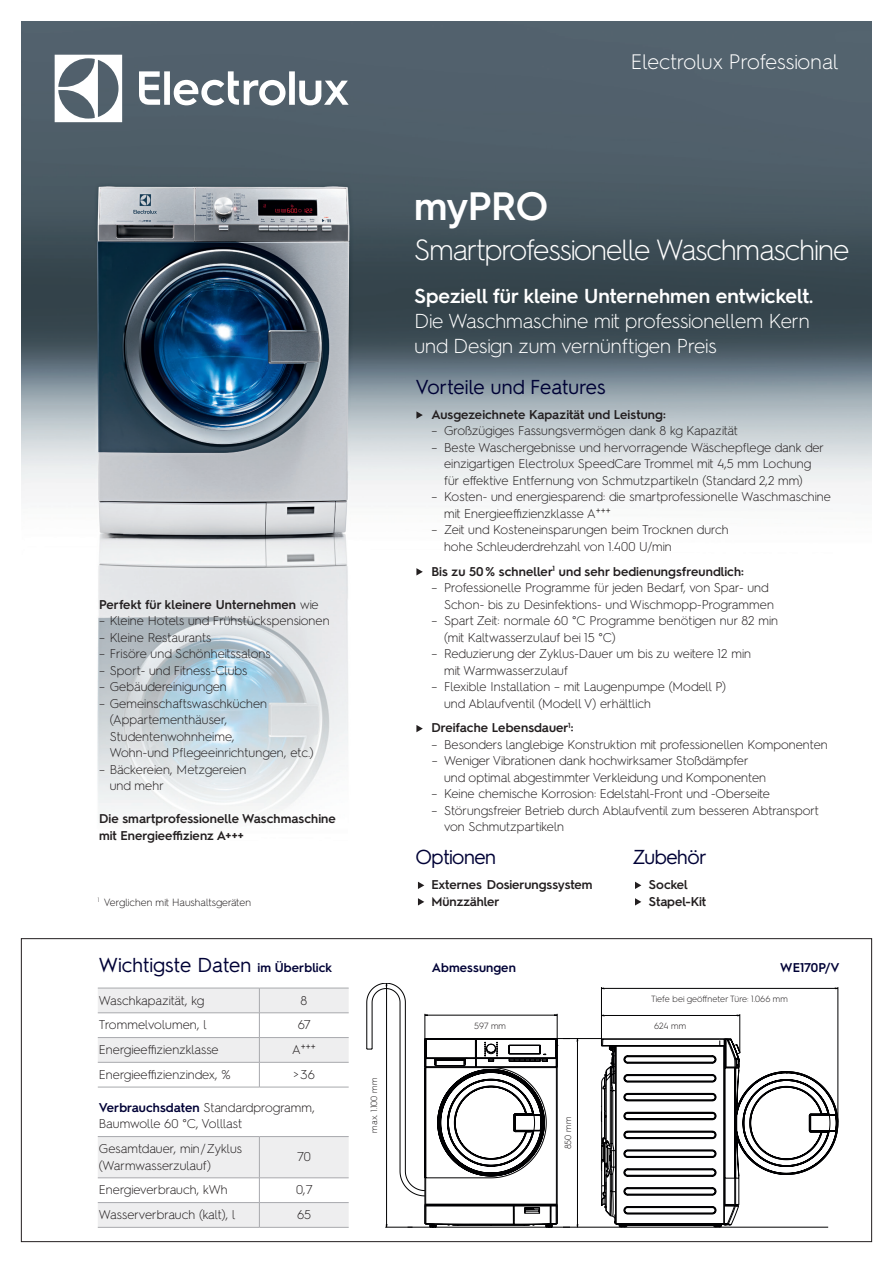
<style>
.page{position:relative;width:893px;height:1263px;background:#fff}
.page>*{position:absolute;margin:0;border:0;box-sizing:border-box;transform-origin:0 0}
.Headline_ELS{font:600 39.75px "Hurme Geometric Sans 2";letter-spacing:-.02em;color:#fff}
.Headline_ELS-2{font:300 29.25px "Hurme Geometric Sans 2";letter-spacing:-.025em;color:#fff}
.Copytext_ELS{font:300 21px "Hurme Geometric Sans 2";letter-spacing:.01em;color:#fff}
.Headline_ELS-3{font:600 20.25px/24.8px "Hurme Geometric Sans 2";color:#fff}
.Copytext_ELS-2{font:20.25px "Hurme Geometric Sans 2";letter-spacing:-.005em;color:#000236}
.Headline_ELS-4{font:300 20.25px "Hurme Geometric Sans 2";color:#fff}
.Copytext_ELS-3{font:300 12.75px/16.5px "Hurme Geometric Sans 2";letter-spacing:.005em;color:#231f20}
.Copytext_ELS-4{font:600 12.75px/16.5px "Hurme Geometric Sans 2";letter-spacing:.005em;color:#231f20}
.t1{font:600 12.75px "Hurme Geometric Sans 2";letter-spacing:.01em;color:#000236}
.Copytext_ELS-5{font:300 10.5px "Hurme Geometric Sans 2";letter-spacing:-.005em;color:#231f20}
.Copytext_ELS-6{font:300 9px "Hurme Geometric Sans 2";letter-spacing:.01em;color:#231f20}
.s1{font-weight:300}
.s2{font-weight:600;font-size:12.75px}
.s3{font-weight:600;color:#000236}
</style>
<div class="page">
<img style="left:21px;top:21px;width:851px;height:885px">
<svg style="left:98px;top:989px;width:251px;height:238px"></svg>
<hr style="left:98px;top:988px;width:161px;height:1px;background:#a8a9ad">
<hr style="left:259px;top:988px;width:90px;height:1px;background:#a8a9ad">
<hr style="left:98px;top:1012px;width:161px;height:1px;background:#a8a9ad">
<hr style="left:259px;top:1012px;width:90px;height:1px;background:#a8a9ad">
<hr style="left:98px;top:1037px;width:161px;height:1px;background:#a8a9ad">
<hr style="left:259px;top:1037px;width:90px;height:1px;background:#a8a9ad">
<hr style="left:98px;top:1062px;width:161px;height:1px;background:#a8a9ad">
<hr style="left:259px;top:1062px;width:90px;height:1px;background:#a8a9ad">
<svg style="left:259px;top:988px;width:1px;height:99px"></svg>
<hr style="left:98px;top:1136px;width:161px;height:1px;background:#a8a9ad">
<hr style="left:259px;top:1136px;width:90px;height:1px;background:#a8a9ad">
<hr style="left:259px;top:1137px;width:1px;height:40px;background:#a8a9ad">
<hr style="left:98px;top:1177px;width:161px;height:1px;background:#a8a9ad">
<hr style="left:259px;top:1177px;width:90px;height:1px;background:#a8a9ad">
<hr style="left:98px;top:1202px;width:161px;height:1px;background:#a8a9ad">
<hr style="left:259px;top:1202px;width:90px;height:1px;background:#a8a9ad">
<svg style="left:259px;top:1178px;width:1px;height:49px"></svg>
<hr style="left:98px;top:1227px;width:161px;height:1px;background:#a8a9ad">
<hr style="left:259px;top:1227px;width:90px;height:1px;background:#a8a9ad">
<hr style="left:98px;top:1087px;width:161px;height:1px;background:#a8a9ad">
<hr style="left:259px;top:1087px;width:90px;height:1px;background:#a8a9ad">
<hr style="left:838px;top:987px;width:1px;height:135px;background:#000002">
<svg style="left:570px;top:987px;width:258px;height:240px"></svg>
<hr style="left:604px;top:988px;width:231px;height:1px;background:#000002">
<hr style="left:604px;top:1015px;width:133px;height:1px;background:#000002">
<hr style="left:577px;top:1041px;width:1px;height:183px;background:#000002">
<hr style="left:608px;top:987px;width:1px;height:58px;background:#000002">
<hr style="left:844px;top:987px;width:1px;height:135px;background:#000002">
<hr style="left:746px;top:1014px;width:1px;height:38px;background:#000002">
<svg style="left:601px;top:1038px;width:237px;height:189px"></svg>
<svg style="left:367px;top:983px;width:203px;height:244px"></svg>
<hr style="left:427px;top:1015px;width:127px;height:1px;background:#000002">
<hr style="left:386px;top:986px;width:1px;height:238px;background:#000002">
<svg style="left:385px;top:1224px;width:27px;height:4px"></svg>
<svg style="left:55px;top:55px;width:67px;height:67px"></svg>
<svg style="left:139px;top:71px;width:210px;height:34px"></svg>
<svg style="left:416px;top:411px;width:7px;height:8px"></svg>
<svg style="left:416px;top:568px;width:7px;height:7px"></svg>
<svg style="left:416px;top:725px;width:7px;height:7px"></svg>
<svg style="left:418px;top:882px;width:6px;height:7px"></svg>
<svg style="left:418px;top:898px;width:6px;height:7px"></svg>
<svg style="left:635px;top:882px;width:6px;height:7px"></svg>
<svg style="left:635px;top:898px;width:6px;height:7px"></svg>
<p class="Copytext_ELS" style="left:631px;top:48px;width:209px">Electrolux Professional</p>
<p class="Copytext_ELS-4" style="left:99px;top:595px;width:221px">Perfekt für kleinere Unternehmen <span class="s1">wie</span></p>
<p class="Copytext_ELS-3" style="left:99px;top:611px;width:232px">– Kleine Hotels und Frühstückspensionen</p>
<p class="Copytext_ELS-3" style="left:99px;top:628px;width:114px">– Kleine Restaurants</p>
<p class="Copytext_ELS-3" style="left:99px;top:644px;width:173px">– Frisöre und Schönheitssalons</p>
<p class="Copytext_ELS-3" style="left:99px;top:661px;width:150px">– Sport- und Fitness-Clubs</p>
<p class="Copytext_ELS-3" style="left:99px;top:677px;width:129px">– Gebäudereinigungen</p>
<p class="Copytext_ELS-3" style="left:110px;top:694px;width:159px;text-indent:-11px">– Gemeinschaftswaschküchen (Appartementhäuser,</p>
<p class="Copytext_ELS-3" style="left:110px;top:727px;width:126px">Studentenwohnheime,</p>
<p class="Copytext_ELS-3" style="left:110px;top:743px;width:206px">Wohn-und Pflegeeinrichtungen, etc.)</p>
<p class="Copytext_ELS-3" style="left:99px;top:760px;width:149px">– Bäckereien, Metzgereien</p>
<p class="Copytext_ELS-3" style="left:110px;top:776px;width:55px">und mehr</p>
<p class="Copytext_ELS-4" style="left:99px;top:809px;width:238px">Die smartprofessionelle Waschmaschine mit Energieeffizienz A+++</p>
<p class="Copytext_ELS-5" style="left:98px;top:895px;width:155px"><sup>1</sup> Verglichen mit Haushaltsgeräten</p>
<p class="Copytext_ELS-2" style="left:99px;top:950px;width:235px">Wichtigste Daten <span class="s2">im Überblick</span></p>
<p class="Copytext_ELS-3" style="left:99px;top:991px;width:107px">Waschkapazität, kg</p>
<p class="Copytext_ELS-3" style="left:301px;top:991px;width:8px">8</p>
<p class="Copytext_ELS-3" style="left:99px;top:1016px;width:109px">Trommelvolumen, l</p>
<p class="Copytext_ELS-3" style="left:298px;top:1016px;width:15px">67</p>
<p class="Copytext_ELS-3" style="left:99px;top:1040px;width:121px">Energieeffizienzklasse</p>
<p class="Copytext_ELS-3" style="left:292px;top:1038px;width:25px">A+++</p>
<p class="Copytext_ELS-3" style="left:99px;top:1065px;width:133px">Energieeffizienzindex, %</p>
<p class="Copytext_ELS-3" style="left:293px;top:1065px;width:23px">&gt;36</p>
<p class="Copytext_ELS-3" style="left:99px;top:1098px;width:217px"><span class="s3">Verbrauchsdaten</span> Standardprogramm,<br>Baumwolle 60 °C, Volllast</p>
<p class="Copytext_ELS-3" style="left:99px;top:1139px;width:145px">Gesamtdauer, min/Zyklus</p>
<p class="Copytext_ELS-3" style="left:99px;top:1156px;width:114px">(Warmwasserzulauf)</p>
<p class="Copytext_ELS-3" style="left:297px;top:1148px;width:15px">70</p>
<p class="Copytext_ELS-3" style="left:99px;top:1181px;width:130px">Energieverbrauch, kWh</p>
<p class="Copytext_ELS-3" style="left:296px;top:1181px;width:18px">0,7</p>
<p class="Copytext_ELS-3" style="left:99px;top:1205px;width:138px">Wasserverbrauch (kalt), l</p>
<p class="Copytext_ELS-3" style="left:297px;top:1205px;width:16px">65</p>
<p class="Copytext_ELS-6" style="left:368px;top:1133px;width:56px;rotate:-90deg">max. 1.100 mm</p>
<p class="Headline_ELS" style="left:414px;top:178px;width:135px">myPRO</p>
<p class="Headline_ELS-2" style="left:414px;top:229px;width:437px">Smartprofessionelle Waschmaschine</p>
<p class="Headline_ELS-3" style="left:415px;top:282px;width:400px">Speziell für kleine Unternehmen entwickelt.<br><span class="s1">Die Waschmaschine mit professionellem Kern</span></p>
<p class="Headline_ELS-4" style="left:415px;top:332px;width:303px">und Design zum vernünftigen Preis</p>
<p class="Copytext_ELS-2" style="left:415px;top:373px;width:192px">Vorteile und Features</p>
<p class="Copytext_ELS-4" style="left:431px;top:405px;width:236px">Ausgezeichnete Kapazität und Leistung:</p>
<p class="Copytext_ELS-3" style="left:431px;top:422px;width:308px">– Großzügiges Fassungsvermögen dank 8 kg Kapazität</p>
<p class="Copytext_ELS-3" style="left:444px;top:438px;width:381px;text-indent:-13px">– Beste Waschergebnisse und hervorragende Wäschepflege dank der einzigartigen Electrolux SpeedCare Trommel mit 4,5 mm Lochung für effektive Entfernung von Schmutzpartikeln (Standard 2,2 mm)</p>
<p class="Copytext_ELS-3" style="left:431px;top:488px;width:401px">– Kosten- und energiesparend: die smartprofessionelle Waschmaschine</p>
<p class="Copytext_ELS-3" style="left:444px;top:504px;width:168px">mit Energieeffizienzklasse A+++</p>
<p class="Copytext_ELS-3" style="left:444px;top:521px;width:286px;text-indent:-13px">– Zeit und Kosteneinsparungen beim Trocknen durch hohe Schleuderdrehzahl von 1.400 U/min</p>
<p class="Copytext_ELS-4" style="left:431px;top:562px;width:314px">Bis zu 50% schneller<sup>1</sup> und sehr bedienungsfreundlich:</p>
<p class="Copytext_ELS-3" style="left:444px;top:578px;width:331px;text-indent:-13px">– Professionelle Programme für jeden Bedarf, von Spar- und<br>Schon- bis zu Desinfektions- und Wischmopp-Programmen</p>
<p class="Copytext_ELS-3" style="left:431px;top:611px;width:348px">– Spart Zeit: normale 60 °C Programme benötigen nur 82 min</p>
<p class="Copytext_ELS-3" style="left:444px;top:628px;width:173px">(mit Kaltwasserzulauf bei 15 °C)</p>
<p class="Copytext_ELS-3" style="left:444px;top:644px;width:309px;text-indent:-13px">– Reduzierung der Zyklus-Dauer um bis zu weitere 12 min mit Warmwasserzulauf</p>
<p class="Copytext_ELS-3" style="left:444px;top:677px;width:283px;text-indent:-13px">– Flexible Installation – mit Laugenpumpe (Modell P) und Ablaufventil (Modell V) erhältlich</p>
<p class="Copytext_ELS-4" style="left:431px;top:719px;width:144px">Dreifache Lebensdauer<sup>1</sup>:</p>
<p class="Copytext_ELS-3" style="left:431px;top:735px;width:398px">– Besonders langlebige Konstruktion mit professionellen Komponenten</p>
<p class="Copytext_ELS-3" style="left:444px;top:752px;width:323px;text-indent:-12px">– Weniger Vibrationen dank hochwirksamer Stoßdämpfer und optimal abgestimmter Verkleidung und Komponenten</p>
<p class="Copytext_ELS-3" style="left:431px;top:785px;width:340px">– Keine chemische Korrosion: Edelstahl-Front und -Oberseite</p>
<p class="Copytext_ELS-3" style="left:444px;top:801px;width:376px;text-indent:-13px">– Störungsfreier Betrieb durch Ablaufventil zum besseren Abtransport von Schmutzpartikeln</p>
<p class="Copytext_ELS-2" style="left:415px;top:843px;width:82px">Optionen</p>
<p class="Copytext_ELS-4" style="left:431px;top:875px;width:163px">Externes Dosierungssystem</p>
<p class="Copytext_ELS-4" style="left:431px;top:892px;width:70px">Münzzähler</p>
<p class="Copytext_ELS-2" style="left:632px;top:843px;width:76px">Zubehör</p>
<p class="Copytext_ELS-4" style="left:649px;top:875px;width:40px">Sockel</p>
<p class="Copytext_ELS-4" style="left:649px;top:892px;width:59px">Stapel-Kit</p>
<p class="t1" style="left:432px;top:958px;width:85px">Abmessungen</p>
<p class="Copytext_ELS-6" style="left:474px;top:1020px;width:33px">597 mm</p>
<p class="Copytext_ELS-6" style="left:562px;top:1149px;width:34px;rotate:-90deg">850 mm</p>
<p class="t1" style="left:780px;top:958px;width:61px">WE170P/V</p>
<p class="Copytext_ELS-6" style="left:651px;top:993px;width:138px">Tiefe bei geöffneter Türe: 1.066 mm</p>
<p class="Copytext_ELS-6" style="left:654px;top:1020px;width:34px">624 mm</p>
</div>
